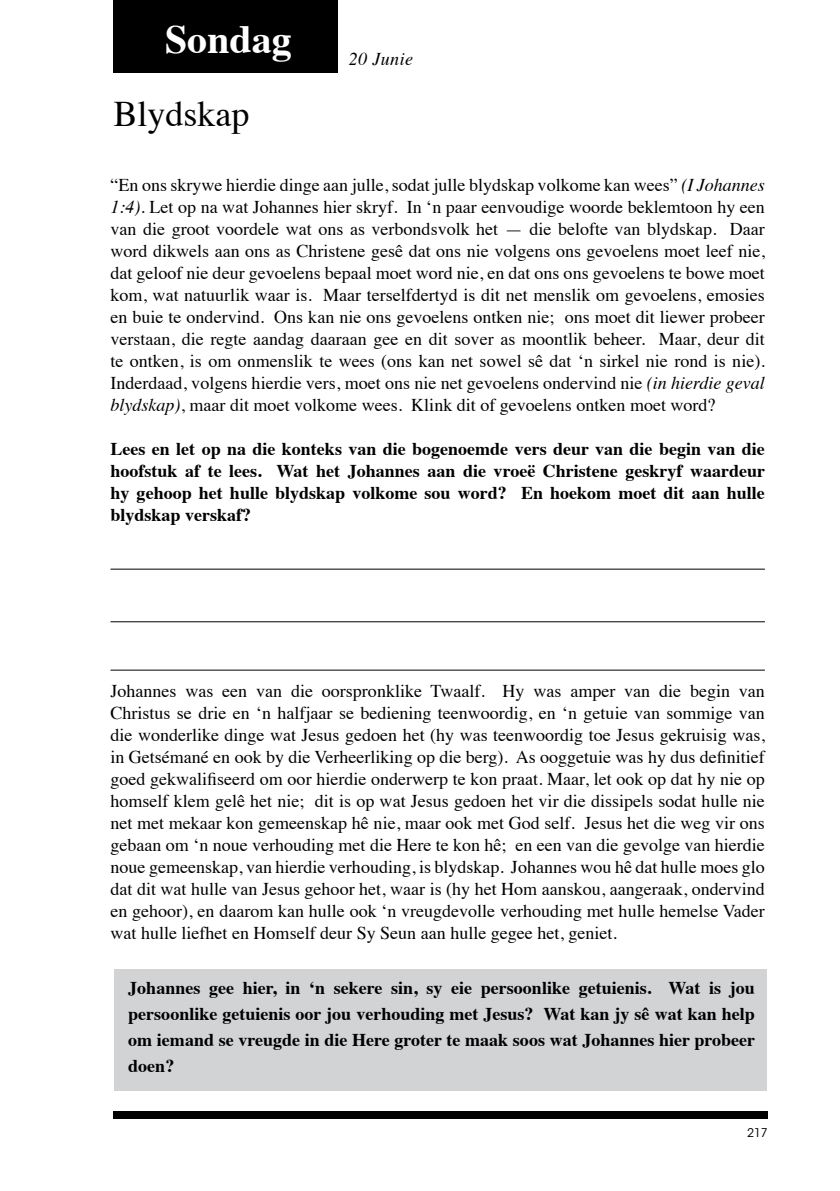
<style>
.page{position:relative;width:840px;height:1191px;background:#fff}
.page>*{position:absolute;margin:0;border:0;box-sizing:border-box;transform-origin:0 0}
.t1{font:700 40px "Times";color:#fff}
.t2{font:36px "Times";color:#000}
.t3{font:18px/22px "Times";color:#000;text-align:justify}
.t4{font:700 18px/22px "Times";color:#000;text-align:justify}
.t5{font:italic 18px "Times";letter-spacing:.02em;color:#000}
.t6{font:12px "ITC Avant Garde Std";color:#000}
.s1{font-style:italic}
</style>
<div class="page">
<div style="left:113px;top:1111px;width:654px;height:8px;background:#000"></div>
<div style="left:113px;top:0;width:225px;height:72px;background:#000"></div>
<div style="left:114px;top:969px;width:652px;height:122px;background:#d1d3d4"></div>
<hr style="left:110px;top:568px;width:654px;height:1px;background:#000">
<hr style="left:110px;top:621px;width:654px;height:1px;background:#000">
<hr style="left:110px;top:669px;width:654px;height:1px;background:#000">
<h1 class="t1" style="left:165px;top:1px;width:128px">Sondag</h1>
<h2 class="t2" style="left:113px;top:80px;width:138px">Blydskap</h2>
<p class="t5" style="left:349px;top:43px;width:66px">20 Junie</p>
<p class="t3" style="left:110px;top:172px;width:655px">“En ons skrywe hierdie dinge aan julle, sodat julle blydskap volkome kan wees” <span class="s1">(I Johannes 1:4).</span> Let op na wat Johannes hier skryf. In ‘n paar eenvoudige woorde beklemtoon hy een van die groot voordele wat ons as verbondsvolk het — die belofte van blydskap. Daar word dikwels aan ons as Christene gesê dat ons nie volgens ons gevoelens moet leef nie, dat geloof nie deur gevoelens bepaal moet word nie, en dat ons ons gevoelens te bowe moet kom, wat natuurlik waar is. Maar terselfdertyd is dit net menslik om gevoelens, emosies en buie te ondervind. Ons kan nie ons gevoelens ontken nie; ons moet dit liewer probeer verstaan, die regte aandag daaraan gee en dit sover as moontlik beheer. Maar, deur dit te ontken, is om onmenslik te wees (ons kan net sowel sê dat ‘n sirkel nie rond is nie).<br>Inderdaad, volgens hierdie vers, moet ons nie net gevoelens ondervind nie <span class="s1">(in hierdie geval blydskap)</span>, maar dit moet volkome wees. Klink dit of gevoelens ontken moet word?</p>
<p class="t4" style="left:110px;top:436px;width:655px">Lees en let op na die konteks van die bogenoemde vers deur van die begin van die hoofstuk af te lees. Wat het Johannes aan die vroeë Christene geskryf waardeur hy gehoop het hulle blydskap volkome sou word? En hoekom moet dit aan hulle blydskap verskaf?</p>
<p class="t3" style="left:110px;top:678px;width:655px">Johannes was een van die oorspronklike Twaalf. Hy was amper van die begin van Christus se drie en ‘n halfjaar se bediening teenwoordig, en ‘n getuie van sommige van die wonderlike dinge wat Jesus gedoen het (hy was teenwoordig toe Jesus gekruisig was, in Getsémané en ook by die Verheerliking op die berg). As ooggetuie was hy dus definitief goed gekwalifiseerd om oor hierdie onderwerp te kon praat. Maar, let ook op dat hy nie op homself klem gelê het nie; dit is op wat Jesus gedoen het vir die dissipels sodat hulle nie net met mekaar kon gemeenskap hê nie, maar ook met God self. Jesus het die weg vir ons gebaan om ‘n noue verhouding met die Here te kon hê; en een van die gevolge van hierdie noue gemeenskap, van hierdie verhouding, is blydskap. Johannes wou hê dat hulle moes glo dat dit wat hulle van Jesus gehoor het, waar is (hy het Hom aanskou, aangeraak, ondervind en gehoor), en daarom kan hulle ook ‘n vreugdevolle verhouding met hulle hemelse Vader wat hulle liefhet en Homself deur Sy Seun aan hulle gegee het, geniet.</p>
<p class="t4" style="left:128px;top:973px;width:628px;line-height:26px">Johannes gee hier, in ‘n sekere sin, sy eie persoonlike getuienis. Wat is jou persoonlike getuienis oor jou verhouding met Jesus? Wat kan jy sê wat kan help om iemand se vreugde in die Here groter te maak soos wat Johannes hier probeer doen?</p>
<p class="t6" style="left:746px;top:1125px;width:22px">217</p>
</div>
